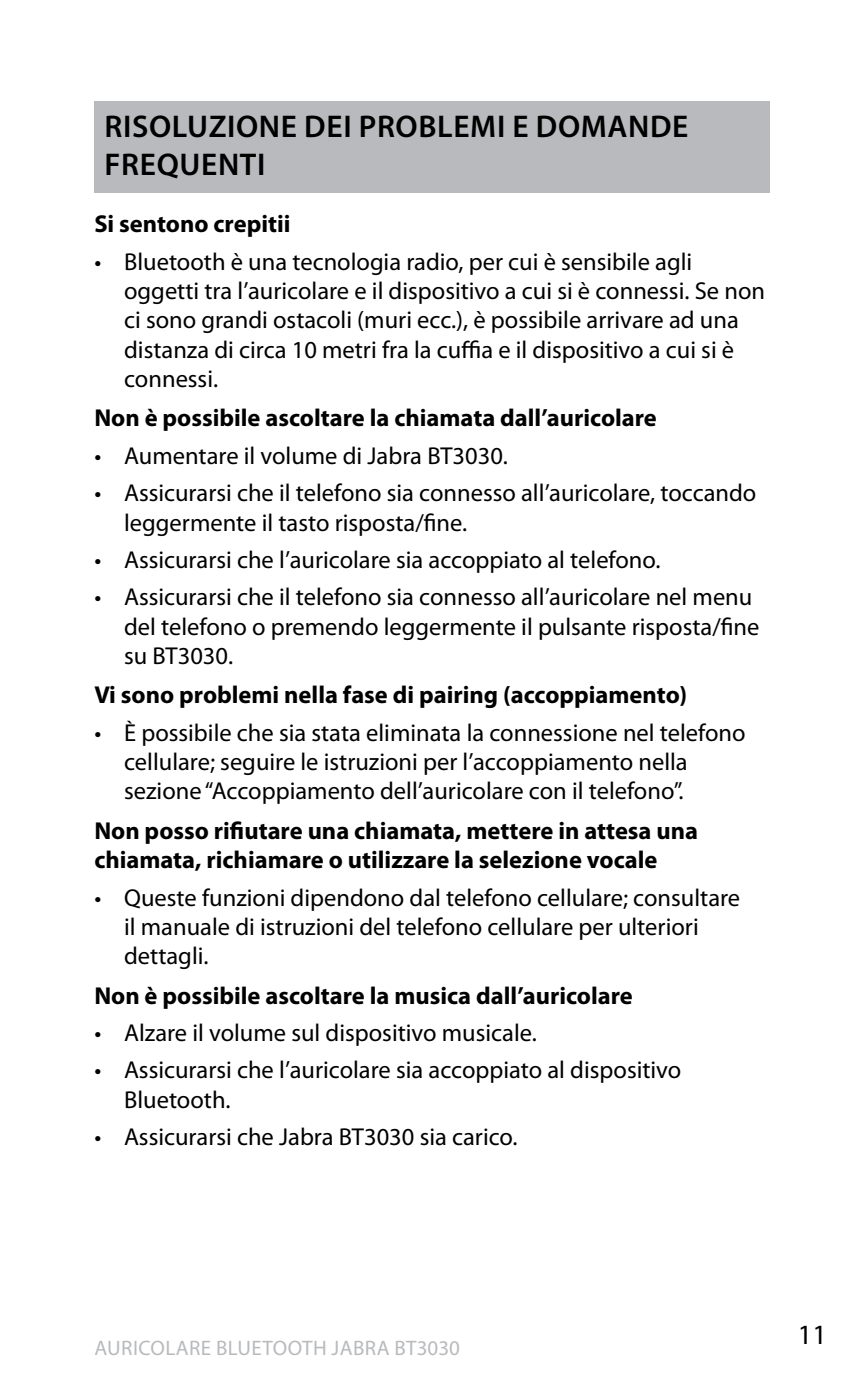
<style>
.page{position:relative;width:864px;height:1389px;background:#fff}
.page>*{position:absolute;margin:0;border:0;box-sizing:border-box;transform-origin:0 0}
.t1{font:600 31.5px/37.8px "Myriad Pro";letter-spacing:.02em;color:#000}
.t2{font:28px "Myriad Pro";color:#000}
.t3{font:24.5px/29.4px "Myriad Pro";color:#000}
.t4{font:700 24.5px/29.4px "Myriad Pro";color:#000}
.t5{font:21px "Myriad Pro";letter-spacing:.02em;color:#b9babd}
</style>
<div class="page">
<div style="left:94px;top:101px;width:675px;height:92px;background:#b9babd"></div>
<p class="t1" style="left:104px;top:107px;width:585px">RISOLUZIONE DEI PROBLEMI E DOMANDE<br>FREQUENTI</p>
<p class="t4" style="left:94px;top:208px;width:197px">Si sentono crepitii</p>
<p class="t3" style="left:124px;top:246px;width:642px;text-indent:-30px">• Bluetooth è una tecnologia radio, per cui è sensibile agli oggetti tra l’auricolare e il dispositivo a cui si è connessi. Se non ci sono grandi ostacoli (muri ecc.), è possibile arrivare ad una distanza di circa 1 0 metri fra la cuffia e il dispositivo a cui si è connessi.</p>
<p class="t4" style="left:94px;top:403px;width:564px">Non è possibile ascoltare la chiamata dall’auricolare</p>
<p class="t3" style="left:94px;top:440px;width:413px">• Aumentare il volume di Jabra BT3030.</p>
<p class="t3" style="left:124px;top:478px;width:633px;text-indent:-30px">• Assicurarsi che il telefono sia connesso all’auricolare, toccando leggermente il tasto risposta/fine.</p>
<p class="t3" style="left:94px;top:545px;width:565px">• Assicurarsi che l’auricolare sia accoppiato al telefono.</p>
<p class="t3" style="left:124px;top:582px;width:636px;text-indent:-30px">• Assicurarsi che il telefono sia connesso all’auricolare nel menu del telefono o premendo leggermente il pulsante risposta/fine su BT3030.</p>
<p class="t4" style="left:94px;top:680px;width:594px">Vi sono problemi nella fase di pairing (accoppiamento)</p>
<p class="t3" style="left:124px;top:717px;width:622px;text-indent:-30px">• È possibile che sia stata eliminata la connessione nel telefono cellulare; seguire le istruzioni per l’accoppiamento nella sezione “Accoppiamento dell’auricolare con il telefono”.</p>
<p class="t4" style="left:94px;top:815px;width:605px">Non posso rifiutare una chiamata, mettere in attesa una chiamata, richiamare o utilizzare la selezione vocale</p>
<p class="t3" style="left:124px;top:882px;width:617px;text-indent:-30px">• Queste funzioni dipendono dal telefono cellulare; consultare il manuale di istruzioni del telefono cellulare per ulteriori dettagli.</p>
<p class="t4" style="left:94px;top:980px;width:540px">Non è possibile ascoltare la musica dall’auricolare</p>
<p class="t3" style="left:94px;top:1018px;width:441px">• Alzare il volume sul dispositivo musicale.</p>
<p class="t3" style="left:124px;top:1055px;width:558px;text-indent:-30px">• Assicurarsi che l’auricolare sia accoppiato al dispositivo<br>Bluetooth.</p>
<p class="t3" style="left:94px;top:1122px;width:422px">• Assicurarsi che Jabra BT3030 sia carico.</p>
<p class="t5" style="left:94px;top:1335px;width:367px">AURICOLARE BLUETOOTH JABRA BT3030</p>
<p class="t2" style="left:797px;top:1317px;width:12px">11</p>
</div>
